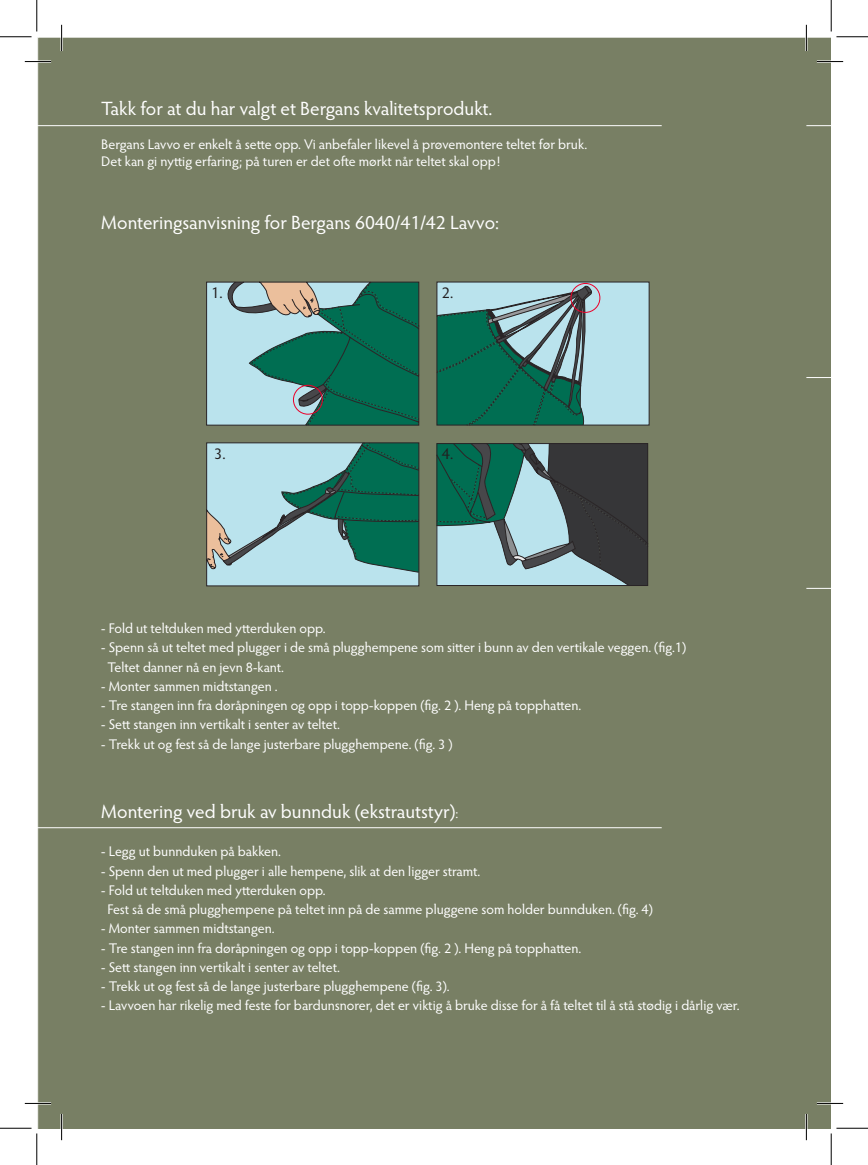
<style>
.page{position:relative;width:868px;height:1165px;background:#fff}
.page>*{position:absolute;margin:0;border:0;box-sizing:border-box;transform-origin:0 0}
.t1{font:19.25px "Hypatia Sans Pro";letter-spacing:-.005em;color:#fff}
.t2{font:15.75px "Hypatia Sans Pro";color:#231f20}
.t3{font:14px "Hypatia Sans Pro";letter-spacing:-.005em;color:#fff}
.s1{font-size:14px}
</style>
<div class="page">
<div style="left:37px;top:37px;width:793px;height:1091px;background:#787f64"></div>
<hr style="left:37px;top:125px;width:624px;height:1px;background:#fff">
<svg style="left:806px;top:125px;width:24px;height:1px"></svg>
<svg style="left:806px;top:588px;width:24px;height:1px"></svg>
<svg style="left:806px;top:377px;width:24px;height:1px"></svg>
<hr style="left:37px;top:827px;width:624px;height:1px;background:#fff">
<svg style="left:436px;top:440px;width:212px;height:146px;background:#5c7c7b"></svg>
<svg style="left:206px;top:281px;width:213px;height:144px;background:#589a8f"></svg>
<svg style="left:436px;top:282px;width:213px;height:144px;background:#66a19d"></svg>
<svg style="left:206px;top:442px;width:213px;height:144px;background:#77afab"></svg>
<div style="left:570px;top:283px;width:30px;height:30px;border:1px solid #eb0029;border-radius:50%"></div>
<div style="left:293px;top:385px;width:29px;height:29px;border:1px solid #eb0029;border-radius:50%"></div>
<hr style="left:25px;top:60px;width:26px;height:3px;background:#fff">
<hr style="left:816px;top:60px;width:26px;height:3px;background:#fff">
<hr style="left:25px;top:1102px;width:26px;height:2px;background:#fff">
<hr style="left:816px;top:1102px;width:26px;height:2px;background:#fff">
<hr style="left:60px;top:25px;width:3px;height:26px;background:#fff">
<hr style="left:60px;top:1114px;width:3px;height:26px;background:#fff">
<hr style="left:805px;top:25px;width:2px;height:26px;background:#fff">
<hr style="left:805px;top:1114px;width:2px;height:26px;background:#fff">
<svg style="left:25px;top:61px;width:26px;height:1px"></svg>
<svg style="left:816px;top:61px;width:26px;height:1px"></svg>
<svg style="left:25px;top:1103px;width:26px;height:1px"></svg>
<svg style="left:816px;top:1103px;width:26px;height:1px"></svg>
<svg style="left:61px;top:25px;width:1px;height:26px"></svg>
<svg style="left:61px;top:1114px;width:1px;height:26px"></svg>
<svg style="left:805px;top:25px;width:1px;height:26px"></svg>
<svg style="left:805px;top:1114px;width:1px;height:26px"></svg>
<hr style="left:0;top:36px;width:32px;height:1px;background:#000">
<hr style="left:836px;top:36px;width:31px;height:1px;background:#000">
<hr style="left:0;top:1128px;width:32px;height:1px;background:#000">
<hr style="left:836px;top:1128px;width:31px;height:1px;background:#000">
<hr style="left:36px;top:0;width:1px;height:32px;background:#000">
<hr style="left:36px;top:1133px;width:1px;height:32px;background:#000">
<hr style="left:830px;top:0;width:1px;height:32px;background:#000">
<hr style="left:830px;top:1133px;width:1px;height:32px;background:#000">
<p class="t1" style="left:101px;top:96px;width:392px">Takk for at du har valgt et Bergans kvalitetsprodukt.</p>
<p class="t3" style="left:101px;top:135px;width:487px">Bergans Lavvo er enkelt å sette opp. Vi anbefaler likevel å prøvemontere teltet før bruk.</p>
<p class="t3" style="left:101px;top:152px;width:400px">Det kan gi nyttig erfaring; på turen er det ofte mørkt når teltet skal opp!</p>
<p class="t1" style="left:101px;top:209px;width:399px">Monteringsanvisning for Bergans 6040/41/42 Lavvo:</p>
<p class="t2" style="left:211px;top:282px;width:13px">1.</p>
<p class="t2" style="left:441px;top:282px;width:13px">2.</p>
<p class="t2" style="left:214px;top:443px;width:13px">3.</p>
<p class="t2" style="left:441px;top:443px;width:13px">4.</p>
<p class="t3" style="left:101px;top:619px;width:226px">- Fold ut teltduken med ytterduken opp.</p>
<p class="t3" style="left:101px;top:638px;width:586px">- Spenn så ut teltet med plugger i de små plugghempene som sitter i bunn av den vertikale veggen. (fig.1)</p>
<p class="t3" style="left:107px;top:657px;width:178px">Teltet danner nå en jevn 8-kant.</p>
<p class="t3" style="left:101px;top:677px;width:178px">- Monter sammen midtstangen .</p>
<p class="t3" style="left:101px;top:696px;width:481px">- Tre stangen inn fra døråpningen og opp i topp-koppen (fig. 2 ). Heng på topphatten.</p>
<p class="t3" style="left:101px;top:715px;width:240px">- Sett stangen inn vertikalt i senter av teltet.</p>
<p class="t3" style="left:101px;top:734px;width:353px">- Trekk ut og fest så de lange justerbare plugghempene. (fig. 3 )</p>
<p class="t1" style="left:101px;top:798px;width:358px">Montering ved bruk av bunnduk (ekstrautstyr)<span class="s1">:</span></p>
<p class="t3" style="left:101px;top:842px;width:181px">- Legg ut bunnduken på bakken.</p>
<p class="t3" style="left:101px;top:861px;width:380px">- Spenn den ut med plugger i alle hempene, slik at den ligger stramt.</p>
<p class="t3" style="left:101px;top:881px;width:226px">- Fold ut teltduken med ytterduken opp.</p>
<p class="t3" style="left:107px;top:900px;width:547px">Fest så de små plugghempene på teltet inn på de samme pluggene som holder bunnduken. (fig. 4)</p>
<p class="t3" style="left:101px;top:919px;width:175px">- Monter sammen midtstangen.</p>
<p class="t3" style="left:101px;top:938px;width:481px">- Tre stangen inn fra døråpningen og opp i topp-koppen (fig. 2 ). Heng på topphatten.</p>
<p class="t3" style="left:101px;top:958px;width:240px">- Sett stangen inn vertikalt i senter av teltet.</p>
<p class="t3" style="left:101px;top:977px;width:350px">- Trekk ut og fest så de lange justerbare plugghempene (fig. 3).</p>
<p class="t3" style="left:101px;top:996px;width:639px">- Lavvoen har rikelig med feste for bardunsnorer, det er viktig å bruke disse for å få teltet til å stå stødig i dårlig vær.</p>
</div>
